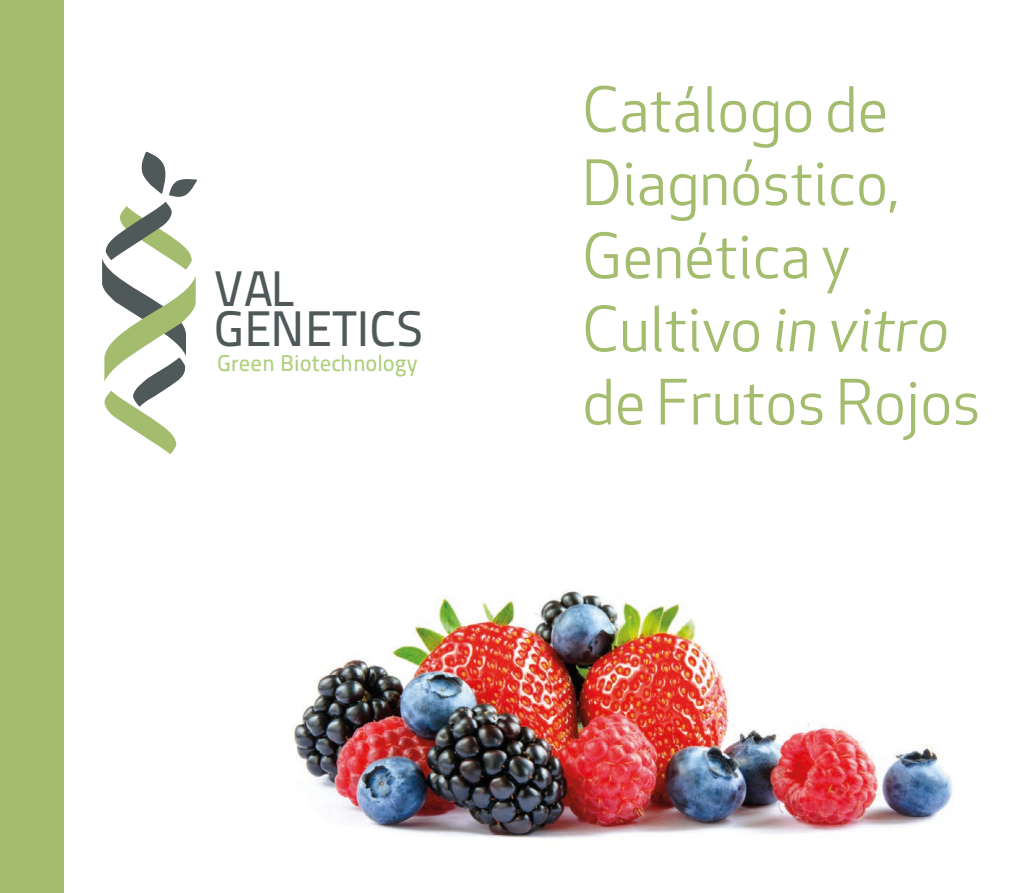
<style>
.page{position:relative;width:1021px;height:893px;background:#fff}
.page>*{position:absolute;margin:0;border:0;box-sizing:border-box;transform-origin:0 0}
.t1{font:60.9px/73.2px "Apex New";color:#a4bc6d}
.t2{font:49.8px/40.3px "Titillium Maps 26 L 500 wt";color:#505959}
.t3{font:22.8px "Titillium Maps 26 L 500 wt";color:#accf79}
.s1{font-style:italic}
</style>
<div class="page">
<svg style="left:102px;top:152px;width:95px;height:302px"></svg>
<div style="left:0;top:0;width:64px;height:893px;background:#a4bc6d"></div>
<img style="left:293px;top:591px;width:660px;height:248px">
<p class="t2" style="left:214px;top:266px;width:210px">VAL<br>GENETICS</p>
<p class="t3" style="left:217px;top:346px;width:202px">Green Biotechnology</p>
<p class="t1" style="left:582px;top:73px;width:400px">Catálogo de<br>Diagnóstico,<br>Genética y<br>Cultivo <span class="s1">in vitro </span>de Frutos Rojos</p>
</div>
